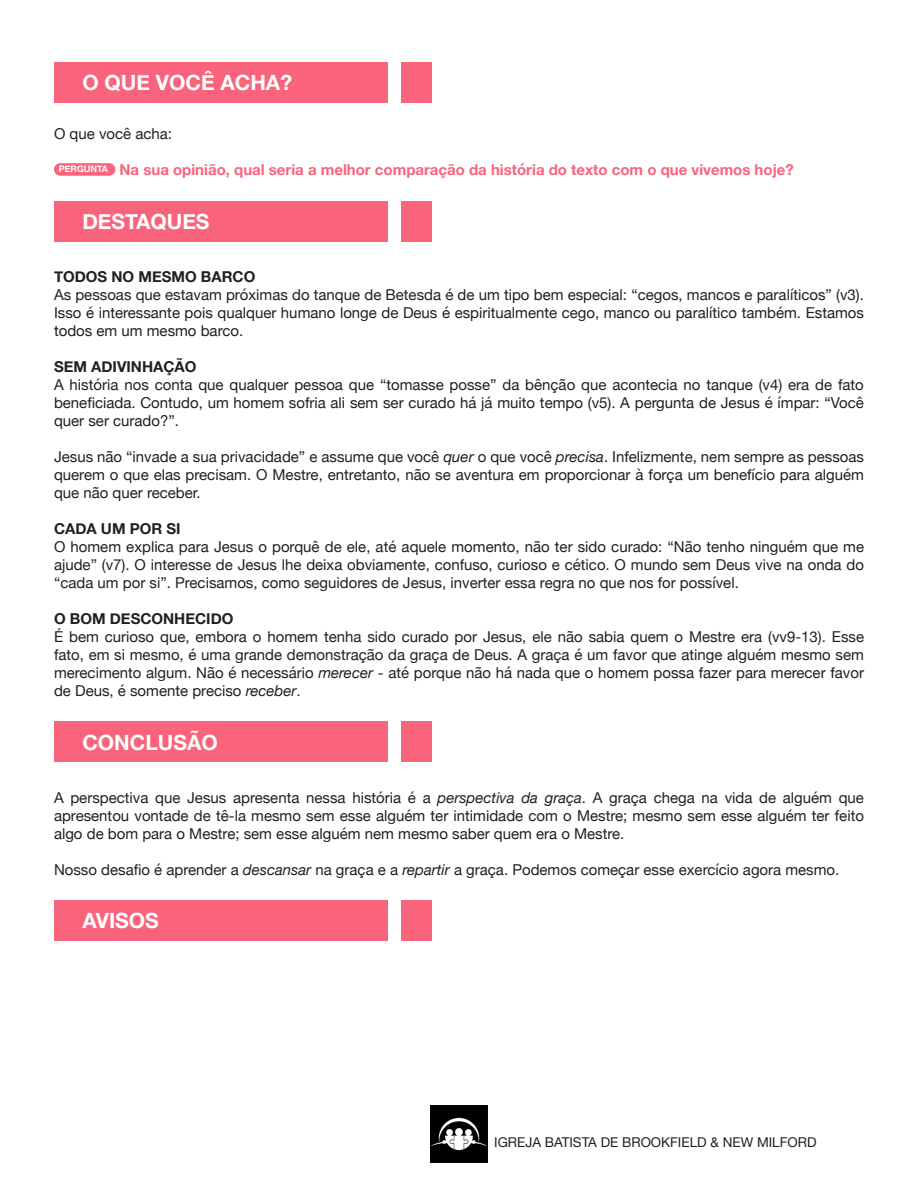
<style>
.page{position:relative;width:918px;height:1188px;background:#fff}
.page>*{position:absolute;margin:0;border:0;box-sizing:border-box;transform-origin:0 0}
.t1{font:700 21px "Helvetica Neue";color:#fff}
.t2{font:15px/18px "Helvetica Neue";color:#231f20;text-align:justify}
.t3{font:700 15px "Helvetica Neue";color:#f9637c}
.t4{font:700 15px "Helvetica Neue";color:#231f20}
.t5{font:13.5px "Helvetica Neue";color:#231f20}
.t6{font:700 9px "Helvetica Neue";color:#fff}
.s1{font-style:italic}
</style>
<div class="page">
<img style="left:431px;top:1106px;width:56px;height:56px">
<div style="left:54px;top:163px;width:61px;height:13px;background:#f9637c;border-radius:6px"></div>
<div style="left:54px;top:201px;width:378px;height:40px;background:#f9637c"></div>
<div style="left:388px;top:196px;width:12px;height:50px;background:#fff"></div>
<div style="left:54px;top:721px;width:378px;height:41px;background:#f9637c"></div>
<div style="left:388px;top:717px;width:12px;height:50px;background:#fff"></div>
<div style="left:54px;top:900px;width:378px;height:41px;background:#f9637c"></div>
<div style="left:388px;top:896px;width:12px;height:49px;background:#fff"></div>
<div style="left:54px;top:62px;width:378px;height:40px;background:#f9637c"></div>
<div style="left:388px;top:57px;width:12px;height:50px;background:#fff"></div>
<p class="t1" style="left:82px;top:66px;width:211px">O QUE VOCÊ ACHA?</p>
<p class="t2" style="left:54px;top:126px;width:120px">O que você acha:</p>
<p class="t6" style="left:59px;top:162px;width:51px">PERGUNTA</p>
<p class="t3" style="left:120px;top:158px;width:676px">Na sua opinião, qual seria a melhor comparação da história do texto com o que vivemos hoje?</p>
<p class="t1" style="left:82px;top:205px;width:129px">DESTAQUES</p>
<p class="t4" style="left:54px;top:265px;width:203px">TODOS NO MESMO BARCO</p>
<p class="t2" style="left:54px;top:286px;width:812px">As pessoas que estavam próximas do tanque de Betesda é de um tipo bem especial: “cegos, mancos e paralíticos” (v3).<br>Isso é interessante pois qualquer humano longe de Deus é espiritualmente cego, manco ou paralítico também. Estamos todos em um mesmo barco.</p>
<p class="t4" style="left:54px;top:355px;width:144px">SEM ADIVINHAÇÃO</p>
<p class="t2" style="left:54px;top:376px;width:811px">A história nos conta que qualquer pessoa que “tomasse posse” da bênção que acontecia no tanque (v4) era de fato beneficiada. Contudo, um homem sofria ali sem ser curado há já muito tempo (v5). A pergunta de Jesus é ímpar: “Você quer ser curado?”.</p>
<p class="t2" style="left:54px;top:448px;width:812px">Jesus não “invade a sua privacidade” e assume que você <span class="s1">quer</span> o que você <span class="s1">precisa</span>. Infelizmente, nem sempre as pessoas querem o que elas precisam. O Mestre, entretanto, não se aventura em proporcionar à força um benefício para alguém que não quer receber.</p>
<p class="t4" style="left:54px;top:517px;width:128px">CADA UM POR SI</p>
<p class="t2" style="left:54px;top:538px;width:812px">O homem explica para Jesus o porquê de ele, até aquele momento, não ter sido curado: “Não tenho ninguém que me ajude” (v7). O interesse de Jesus lhe deixa obviamente, confuso, curioso e cético. O mundo sem Deus vive na onda do “cada um por si”. Precisamos, como seguidores de Jesus, inverter essa regra no que nos for possível.</p>
<p class="t4" style="left:54px;top:607px;width:181px">O BOM DESCONHECIDO</p>
<p class="t2" style="left:54px;top:628px;width:812px">É bem curioso que, embora o homem tenha sido curado por Jesus, ele não sabia quem o Mestre era (vv9-13). Esse fato, em si mesmo, é uma grande demonstração da graça de Deus. A graça é um favor que atinge alguém mesmo sem merecimento algum. Não é necessário <span class="s1">merecer</span> - até porque não há nada que o homem possa fazer para merecer favor de Deus, é somente preciso <span class="s1">receber</span>.</p>
<p class="t1" style="left:82px;top:726px;width:137px">CONCLUSÃO</p>
<p class="t2" style="left:54px;top:789px;width:812px">A perspectiva que Jesus apresenta nessa história é a <span class="s1">perspectiva da graça</span>. A graça chega na vida de alguém que apresentou vontade de tê-la mesmo sem esse alguém ter intimidade com o Mestre; mesmo sem esse alguém ter feito algo de bom para o Mestre; sem esse alguém nem mesmo saber quem era o Mestre.</p>
<p class="t2" style="left:54px;top:861px;width:787px">Nosso desafio é aprender a <span class="s1">descansar</span> na graça e a <span class="s1">repartir</span> a graça. Podemos começar esse exercício agora mesmo.</p>
<p class="t1" style="left:82px;top:904px;width:78px">AVISOS</p>
<p class="t5" style="left:494px;top:1132px;width:324px">IGREJA BATISTA DE BROOKFIELD &amp; NEW MILFORD</p>
</div>
